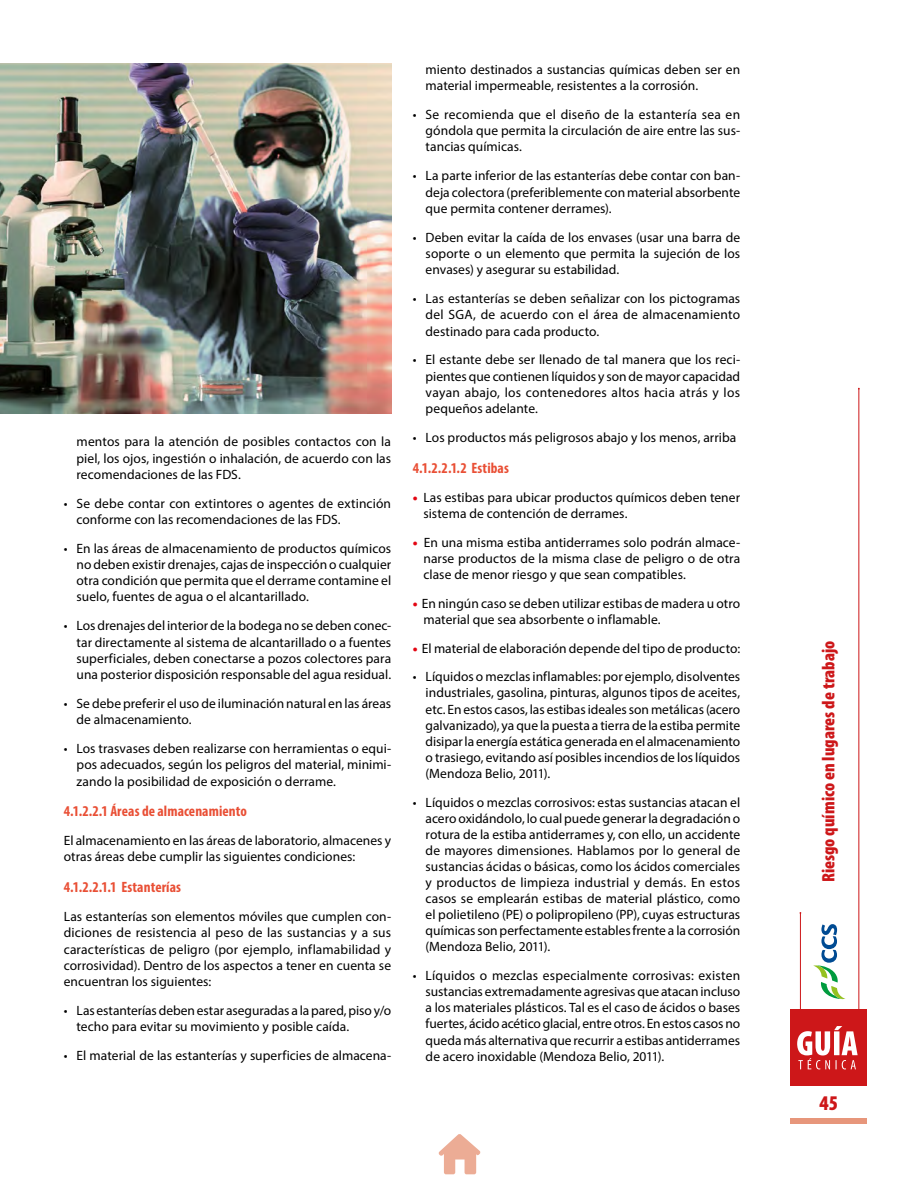
<style>
.page{position:relative;width:918px;height:1188px;background:#fff}
.page>*{position:absolute;margin:0;border:0;box-sizing:border-box;transform-origin:0 0}
.t1{font:900 condensed 21px "Myriad Pro";color:#cd1719}
.t2{font:900 condensed 18px "Myriad Pro";color:#cd1719}
.t3{font:700 condensed 15px "Myriad Pro";letter-spacing:.005em;color:#e94f35}
.t4{font:13.5px/16.2px "Myriad Pro";letter-spacing:.005em;color:#000;text-align:justify}
.s1{font-weight:900;color:#e30613}
</style>
<div class="page">
<div style="left:791px;top:1118px;width:76px;height:6px;background:#e7967b"></div>
<div style="left:791px;top:1010px;width:76px;height:76px;background:#cd1719"></div>
<svg style="left:797px;top:1026px;width:61px;height:43px"></svg>
<hr style="left:859px;top:389px;width:1px;height:622px;background:#cd1719">
<hr style="left:800px;top:913px;width:1px;height:98px;background:#cd1719">
<svg style="left:813px;top:924px;width:32px;height:75px"></svg>
<svg style="left:438px;top:1134px;width:43px;height:40px"></svg>
<img style="left:0;top:64px;width:391px;height:350px">
<p class="t4" style="left:77px;top:434px;width:316px">mentos para la atención de posibles contactos con la piel, los ojos, ingestión o inhalación, de acuerdo con las recomendaciones de las FDS.</p>
<p class="t4" style="left:77px;top:495px;width:316px;text-indent:-13px">• Se debe contar con extintores o agentes de extinción conforme con las recomendaciones de las FDS.</p>
<p class="t4" style="left:77px;top:540px;width:316px;text-indent:-13px">• En las áreas de almacenamiento de productos químicos no deben existir drenajes, cajas de inspección o cualquier otra condición que permita que el derrame contamine el suelo, fuentes de agua o el alcantarillado.</p>
<p class="t4" style="left:77px;top:618px;width:316px;text-indent:-13px">• Los drenajes del interior de la bodega no se deben conec&shy;tar directamente al sistema de alcantarillado o a fuentes superficiales, deben conectarse a pozos colectores para una posterior disposición responsable del agua residual.</p>
<p class="t4" style="left:77px;top:695px;width:316px;text-indent:-13px">• Se debe preferir el uso de iluminación natural en las áreas de almacenamiento.</p>
<p class="t4" style="left:77px;top:740px;width:316px;text-indent:-13px">• Los trasvases deben realizarse con herramientas o equi&shy;pos adecuados, según los peligros del material, minimi&shy;zando la posibilidad de exposición o derrame.</p>
<p class="t3" style="left:64px;top:802px;width:185px">4.1.2.2.1 Áreas de almacenamiento</p>
<p class="t4" style="left:64px;top:832px;width:329px">El almacenamiento en las áreas de laboratorio, almacenes y otras áreas debe cumplir las siguientes condiciones:</p>
<p class="t3" style="left:64px;top:878px;width:119px">4.1.2.2.1.1 Estanterías</p>
<p class="t4" style="left:64px;top:908px;width:329px">Las estanterías son elementos móviles que cumplen con&shy;diciones de resistencia al peso de las sustancias y a sus características de peligro (por ejemplo, inflamabilidad y corrosividad). Dentro de los aspectos a tener en cuenta se encuentran los siguientes:</p>
<p class="t4" style="left:77px;top:1002px;width:316px;text-indent:-13px">• Las estanterías deben estar aseguradas a la pared, piso y/o techo para evitar su movimiento y posible caída.</p>
<p class="t4" style="left:64px;top:1047px;width:329px">• El material de las estanterías y superficies de almacena-</p>
<p class="t4" style="left:426px;top:61px;width:316px">miento destinados a sustancias químicas deben ser en material impermeable, resistentes a la corrosión.</p>
<p class="t4" style="left:426px;top:106px;width:316px;text-indent:-13px">• Se recomienda que el diseño de la estantería sea en góndola que permita la circulación de aire entre las sus&shy;tancias químicas.</p>
<p class="t4" style="left:426px;top:168px;width:316px;text-indent:-13px">• La parte inferior de las estanterías debe contar con ban&shy;deja colectora (preferiblemente con material absorbente que permita contener derrames).</p>
<p class="t4" style="left:426px;top:229px;width:316px;text-indent:-13px">• Deben evitar la caída de los envases (usar una barra de soporte o un elemento que permita la sujeción de los envases) y asegurar su estabilidad.</p>
<p class="t4" style="left:426px;top:290px;width:316px;text-indent:-13px">• Las estanterías se deben señalizar con los pictogramas del SGA, de acuerdo con el área de almacenamiento destinado para cada producto.</p>
<p class="t4" style="left:426px;top:352px;width:316px;text-indent:-13px">• El estante debe ser llenado de tal manera que los reci&shy;pientes que contienen líquidos y son de mayor capacidad vayan abajo, los contenedores altos hacia atrás y los pequeños adelante.</p>
<p class="t4" style="left:413px;top:429px;width:325px">• Los productos más peligrosos abajo y los menos, arriba</p>
<p class="t3" style="left:413px;top:458px;width:98px">4.1.2.2.1.2 Estibas</p>
<p class="t4" style="left:424px;top:489px;width:318px;text-indent:-11px"><span class="s1">•</span> Las estibas para ubicar productos químicos deben tener sistema de contención de derrames.</p>
<p class="t4" style="left:424px;top:534px;width:318px;text-indent:-11px"><span class="s1">•</span> En una misma estiba antiderrames solo podrán almace&shy;narse productos de la misma clase de peligro o de otra clase de menor riesgo y que sean compatibles.</p>
<p class="t4" style="left:424px;top:595px;width:318px;text-indent:-11px"><span class="s1">•</span> En ningún caso se deben utilizar estibas de madera u otro material que sea absorbente o inflamable.</p>
<p class="t4" style="left:413px;top:640px;width:329px"><span class="s1">•</span> El material de elaboración depende del tipo de producto:</p>
<p class="t4" style="left:426px;top:669px;width:316px;text-indent:-13px">• Líquidos o mezclas inflamables: por ejemplo, disolventes industriales, gasolina, pinturas, algunos tipos de aceites, etc. En estos casos, las estibas ideales son metálicas (acero galvanizado), ya que la puesta a tierra de la estiba permite disipar la energía estática generada en el almacenamiento o trasiego, evitando así posibles incendios de los líquidos (Mendoza Belio, 2011).</p>
<p class="t4" style="left:426px;top:794px;width:316px;text-indent:-13px">• Líquidos o mezclas corrosivos: estas sustancias atacan el acero oxidándolo, lo cual puede generar la degradación o rotura de la estiba antiderrames y, con ello, un accidente de mayores dimensiones. Hablamos por lo general de sustancias ácidas o básicas, como los ácidos comerciales y productos de limpieza industrial y demás. En estos casos se emplearán estibas de material plástico, como el polietileno (PE) o polipropileno (PP), cuyas estructuras químicas son perfectamente estables frente a la corrosión (Mendoza Belio, 2011).</p>
<p class="t4" style="left:426px;top:967px;width:316px;text-indent:-13px">• Líquidos o mezclas especialmente corrosivas: existen sustancias extremadamente agresivas que atacan incluso a los materiales plásticos. Tal es el caso de ácidos o bases fuertes, ácido acético glacial, entre otros. En estos casos no queda más alternativa que recurrir a estibas antiderrames de acero inoxidable (Mendoza Belio, 2011).</p>
<h2 class="t2" style="left:819px;top:882px;width:243px;rotate:-90deg">Riesgo químico en lugares de trabajo</h2>
<h1 class="t1" style="left:819px;top:1091px;width:20px">45</h1>
</div>
